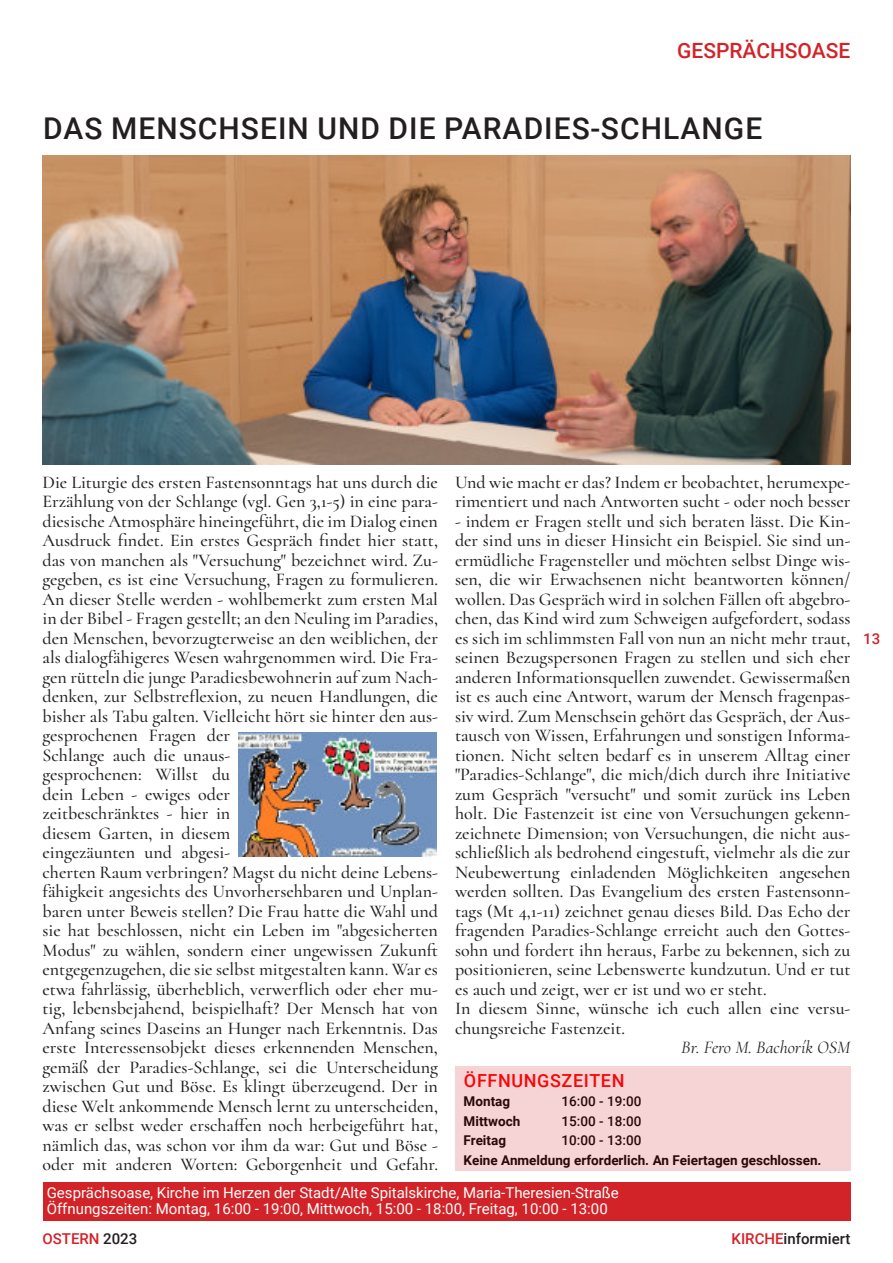
<style>
.page{position:relative;width:893px;height:1263px;background:#fff}
.page>*{position:absolute;margin:0;border:0;box-sizing:border-box;transform-origin:0 0}
.t1{font:500 30px "Roboto";letter-spacing:.035em;color:#231f20}
.t2{font:500 21px "Roboto";color:#d22329}
.t3{font:500 18px/19.5px "Cormorant";color:#231f20}
.t4{font:italic 18px "Cormorant";color:#231f20}
.t5{font:500 18px "Roboto";letter-spacing:.035em;color:#f00}
.t6{font:15px/16.5px "Roboto";color:#fff}
.t7{font:500 15px "Roboto";color:#231f20}
.t8{font:500 15px "Roboto";color:#d22329}
.t9{font:700 13.5px "Roboto";color:#000}
.t10{font:500 13.5px "Roboto";color:#000}
.s1{color:#231f20}
.s2{color:#d22329}
</style>
<div class="page">
<div style="left:43px;top:1182px;width:807px;height:38px;background:#d22329"></div>
<img style="left:239px;top:732px;width:197px;height:124px">
<img style="left:43px;top:156px;width:807px;height:309px">
<div style="left:455px;top:1066px;width:395px;height:105px;background:#f6d3d4"></div>
<p class="t2" style="left:677px;top:43px;width:175px">GESPRÄCHSOASE</p>
<h1 class="t1" style="left:43px;top:117px;width:721px">DAS MENSCHSEIN UND DIE PARADIES-SCHLANGE</h1>
<p class="t3" style="left:43px;top:472px;width:397px">Die Liturgie des ersten Fastensonntags hat uns durch die Erzählung von der Schlange (vgl. Gen 3,1-5) in eine para&shy;diesische Atmosphäre hineingeführt, die im Dialog einen Ausdruck findet. Ein erstes Gespräch findet hier statt, das von manchen als "Versuchung" bezeichnet wird. Zu&shy;gegeben, es ist eine Versuchung, Fragen zu formulieren.<br>An dieser Stelle werden - wohlbemerkt zum ersten Mal in der Bibel - Fragen gestellt; an den Neuling im Paradies, den Menschen, bevorzugterweise an den weiblichen, der als dialogfähigeres Wesen wahrgenommen wird. Die Fra&shy;gen rütteln die junge Paradiesbewohnerin auf zum Nach&shy;denken, zur Selbstreflexion, zu neuen Handlungen, die bisher als Tabu galten. Vielleicht hört sie hinter den aus&shy;gesprochenen Fragen der<br>Schlange auch die unaus-<br>gesprochenen: Willst du<br>dein Leben - ewiges oder<br>zeitbeschränktes - hier in<br>diesem Garten, in diesem<br>eingezäunten und abgesi-<br>cherten Raum verbringen? Magst du nicht deine Lebens&shy;fähigkeit angesichts des Unvorhersehbaren und Unplan&shy;baren unter Beweis stellen? Die Frau hatte die Wahl und sie hat beschlossen, nicht ein Leben im "abgesicherten Modus" zu wählen, sondern einer ungewissen Zukunft entgegenzugehen, die sie selbst mitgestalten kann. War es etwa fahrlässig, überheblich, verwerflich oder eher mu&shy;tig, lebensbejahend, beispielhaft? Der Mensch hat von Anfang seines Daseins an Hunger nach Erkenntnis. Das erste Interessensobjekt dieses erkennenden Menschen, gemäß der Paradies-Schlange, sei die Unterscheidung zwischen Gut und Böse. Es klingt überzeugend. Der in diese Welt ankommende Mensch lernt zu unterscheiden, was er selbst weder erschaffen noch herbeigeführt hat, nämlich das, was schon vor ihm da war: Gut und Böse - oder mit anderen Worten: Geborgenheit und Gefahr.</p>
<p class="t3" style="left:455px;top:472px;width:397px">Und wie macht er das? Indem er beobachtet, herumexpe&shy;rimentiert und nach Antworten sucht - oder noch besser</p>
<p class="t3" style="left:455px;top:511px;width:397px">- indem er Fragen stellt und sich beraten lässt. Die Kin&shy;der sind uns in dieser Hinsicht ein Beispiel. Sie sind un&shy;ermüdliche Fragensteller und möchten selbst Dinge wis&shy;sen, die wir Erwachsenen nicht beantworten können/ wollen. Das Gespräch wird in solchen Fällen oft abgebro&shy;chen, das Kind wird zum Schweigen aufgefordert, sodass es sich im schlimmsten Fall von nun an nicht mehr traut, seinen Bezugspersonen Fragen zu stellen und sich eher anderen Informationsquellen zuwendet. Gewissermaßen ist es auch eine Antwort, warum der Mensch fragenpas&shy;siv wird. Zum Menschsein gehört das Gespräch, der Aus&shy;tausch von Wissen, Erfahrungen und sonstigen Informa&shy;tionen. Nicht selten bedarf es in unserem Alltag einer "Paradies-Schlange", die mich/dich durch ihre Initiative zum Gespräch "versucht" und somit zurück ins Leben holt. Die Fastenzeit ist eine von Versuchungen gekenn&shy;zeichnete Dimension; von Versuchungen, die nicht aus&shy;schließlich als bedrohend eingestuft, vielmehr als die zur Neubewertung einladenden Möglichkeiten angesehen werden sollten. Das Evangelium des ersten Fastensonn&shy;tags (Mt 4,1-11) zeichnet genau dieses Bild. Das Echo der fragenden Paradies-Schlange erreicht auch den Gottes&shy;sohn und fordert ihn heraus, Farbe zu bekennen, sich zu positionieren, seine Lebenswerte kundzutun. Und er tut es auch und zeigt, wer er ist und wo er steht.<br>In diesem Sinne, wünsche ich euch allen eine versu&shy;chungsreiche Fastenzeit.</p>
<p class="t4" style="left:681px;top:1036px;width:171px">Br. Fero M. Bachorík OSM</p>
<p class="t5" style="left:464px;top:1073px;width:162px">ÖFFNUNGSZEITEN</p>
<p class="t9" style="left:464px;top:1096px;width:48px">Montag</p>
<p class="t10" style="left:561px;top:1096px;width:81px">16:00 - 19:00</p>
<p class="t9" style="left:464px;top:1116px;width:58px">Mittwoch</p>
<p class="t10" style="left:561px;top:1116px;width:81px">15:00 - 18:00</p>
<p class="t9" style="left:464px;top:1135px;width:44px">Freitag</p>
<p class="t10" style="left:561px;top:1135px;width:81px">10:00 - 13:00</p>
<p class="t9" style="left:464px;top:1155px;width:359px">Keine Anmeldung erforderlich. An Feiertagen geschlossen.</p>
<p class="t6" style="left:47px;top:1186px;width:574px">Gesprächsoase, Kirche im Herzen der Stadt/Alte Spitalskirche, Maria-Theresien-Straße<br>Öffnungszeiten: Montag, 16:00 - 19:00, Mittwoch, 15:00 - 18:00, Freitag, 10:00 - 13:00</p>
<p class="t8" style="left:43px;top:1233px;width:96px">OSTERN <span class="s1">2023</span></p>
<p class="t7" style="left:732px;top:1233px;width:120px"><span class="s2">KIRCHE</span>informiert</p>
<p class="t8" style="left:863px;top:632px;width:19px">13</p>
</div>
